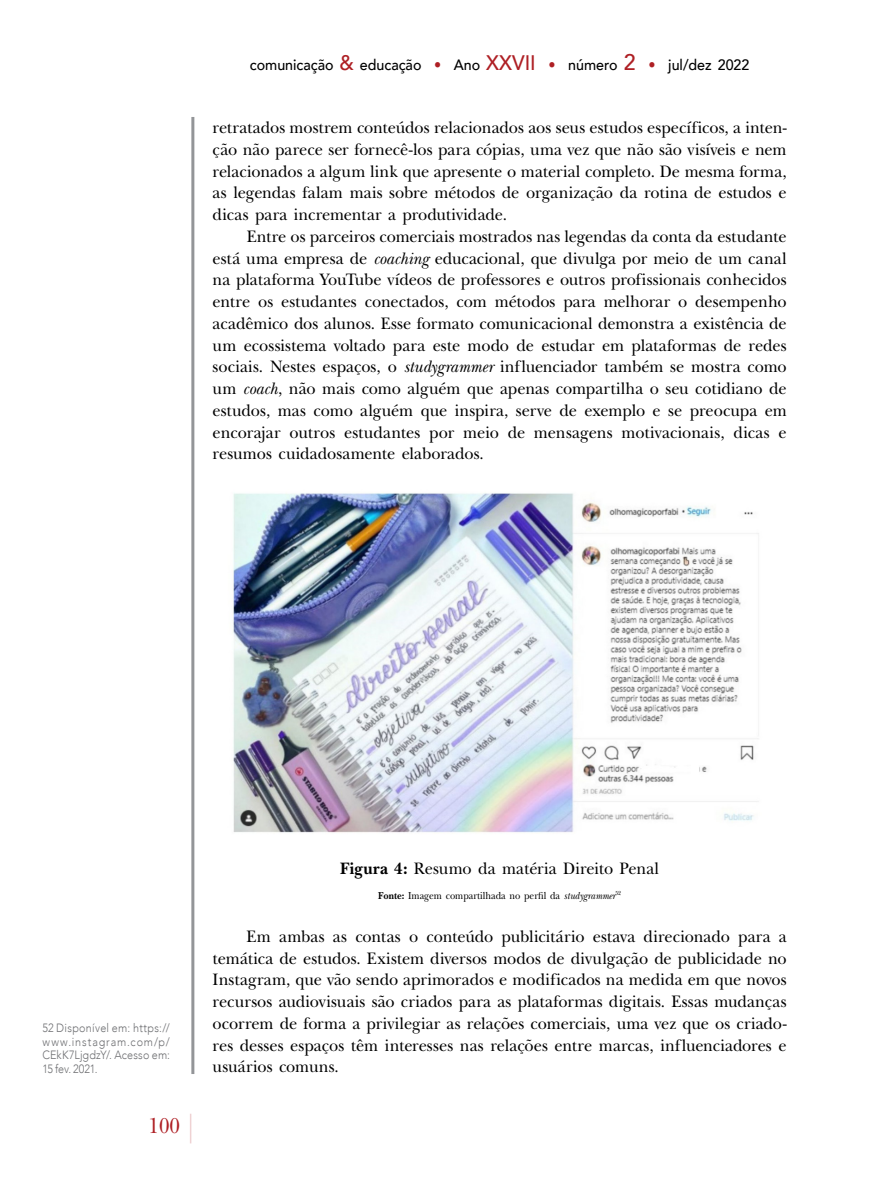
<style>
.page{position:relative;width:893px;height:1191px;background:#fff}
.page>*{position:absolute;margin:0;border:0;box-sizing:border-box;transform-origin:0 0}
.t1{font:22.5px "New Baskerville Std";color:#ae1f24;scale:.9 1}
.t2{font:17.25px/21.8px "New Baskerville Std";color:#000;text-align:justify;scale:.95 1}
.t3{font:500 15px "Avenir";color:#000;scale:.95 1}
.t4{font:300 12px/13.5px "Avenir";letter-spacing:.025em;color:#6d6e71;text-align:justify;scale:.9 1}
.t5{font:10.5px "New Baskerville Std";color:#000;scale:.9 1}
.s1{font-size:21px;color:#ae1f24}
.s2{color:#ae1f24}
.s3{font-size:22.5px;color:#ae1f24}
.s4{font-style:italic}
.s5{font-weight:700}
</style>
<div class="page">
<hr style="left:191px;top:117px;width:3px;height:957px;background:#939598">
<hr style="left:190px;top:1113px;width:1px;height:30px;background:#efd2d3">
<img style="left:233px;top:493px;width:526px;height:340px">
<p class="t3" style="left:250px;top:52px;width:527px">comunicação <span class="s1">&amp;</span> educação <span class="s2">•</span> Ano <span class="s1">XXVII</span> <span class="s2">•</span> número <span class="s3">2</span> <span class="s2">•</span> jul/dez 2022</p>
<p class="t2" style="left:213px;top:117px;width:606px">retratados mostrem conteúdos relacionados aos seus estudos específicos, a inten&shy;ção não parece ser fornecê-los para cópias, uma vez que não são visíveis e nem relacionados a algum link que apresente o material completo. De mesma forma, as legendas falam mais sobre métodos de organização da rotina de estudos e dicas para incrementar a produtividade.</p>
<p class="t2" style="left:213px;top:225px;width:606px;text-indent:34px">Entre os parceiros comerciais mostrados nas legendas da conta da estudante está uma empresa de <span class="s4">coaching</span> educacional, que divulga por meio de um canal na plataforma YouTube vídeos de professores e outros profissionais conhecidos entre os estudantes conectados, com métodos para melhorar o desempenho acadêmico dos alunos. Esse formato comunicacional demonstra a existência de um ecossistema voltado para este modo de estudar em plataformas de redes sociais. Nestes espaços, o <span class="s4">studygrammer</span> influenciador também se mostra como um <span class="s4">coach</span>, não mais como alguém que apenas compartilha o seu cotidiano de estudos, mas como alguém que inspira, serve de exemplo e se preocupa em encorajar outros estudantes por meio de mensagens motivacionais, dicas e resumos cuidadosamente elaborados.</p>
<p class="t4" style="left:43px;top:1021px;width:143px">52 Disponível em: https:// www.instagram.com/p/ CEkK7LjgdzY/. Acesso em:<br>15 fev. 2021.</p>
<h1 class="t1" style="left:149px;top:1112px;width:37px">100</h1>
<p class="t2" style="left:340px;top:857px;width:337px"><span class="s5">Figura 4:</span> Resumo da matéria Direito Penal</p>
<p class="t5" style="left:378px;top:889px;width:271px"><span class="s5">Fonte:</span> Imagem compartilhada no perfil da <span class="s4">studygrammer</span><sup>52</sup></p>
<p class="t2" style="left:213px;top:925px;width:606px;text-indent:34px">Em ambas as contas o conteúdo publicitário estava direcionado para a temática de estudos. Existem diversos modos de divulgação de publicidade no Instagram, que vão sendo aprimorados e modificados na medida em que novos recursos audiovisuais são criados para as plataformas digitais. Essas mudanças ocorrem de forma a privilegiar as relações comerciais, uma vez que os criado&shy;res desses espaços têm interesses nas relações entre marcas, influenciadores e usuários comuns.</p>
</div>
